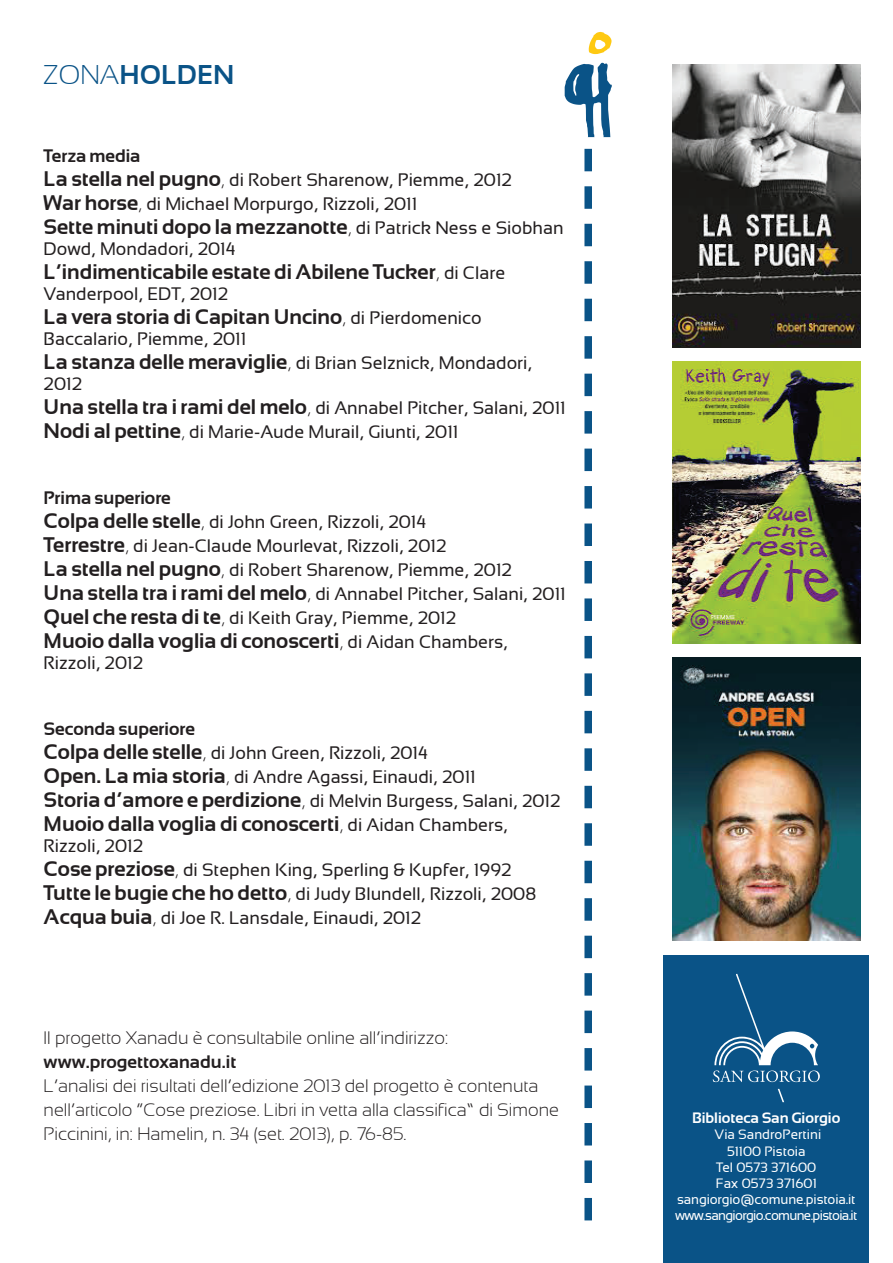
<style>
.page{position:relative;width:893px;height:1263px;background:#fff}
.page>*{position:absolute;margin:0;border:0;box-sizing:border-box;transform-origin:0 0}
.t1{font:700 27px "Sansation";color:#0a5387}
.t2{font:700 21px "Sansation";color:#231f20}
.t3{font:18px/24px "Sansation";color:#231f20}
.t4{font:300 18px/24px "Sansation";color:#231f20}
.t5{font:700 18px "Sansation";color:#231f20}
.t6{font:700 15px "Sansation";color:#fff}
.t7{font:13.5px/16.2px "Sansation";letter-spacing:-.01em;color:#fff;text-align:center}
.s1{font-weight:300}
.s2{font-weight:700}
.s3{font-weight:700;font-size:21px}
.s4{font-weight:300;font-size:18px}
.s5{font-weight:400;font-size:18px}
</style>
<div class="page">
<img style="left:672px;top:361px;width:189px;height:283px">
<svg style="left:584px;top:149px;width:8px;height:1071px"></svg>
<svg style="left:565px;top:63px;width:47px;height:74px"></svg>
<svg style="left:589px;top:32px;width:23px;height:22px"></svg>
<img style="left:672px;top:658px;width:189px;height:282px">
<img style="left:672px;top:65px;width:189px;height:282px">
<div style="left:664px;top:955px;width:205px;height:308px;background:#0a5387"></div>
<svg style="left:713px;top:974px;width:107px;height:128px"></svg>
<h1 class="t1" style="left:43px;top:59px;width:194px"><span class="s1">ZONA</span>HOLDEN</h1>
<p class="t3" style="left:44px;top:144px;width:470px"><span class="s2">Terza media<br></span><span class="s3">La stella nel pugno</span><span class="s1">,</span> di Robert Sharenow, Piemme, 2012<br><span class="s3">War horse</span><span class="s1">,</span> di Michael Morpurgo, Rizzoli, 2011</p>
<p class="t2" style="left:44px;top:215px;width:522px">Sette minuti dopo la mezzanotte<span class="s4">,</span> <span class="s5">di Patrick Ness e Siobhan</span></p>
<p class="t3" style="left:44px;top:237px;width:193px">Dowd, Mondadori, 2014</p>
<p class="t2" style="left:44px;top:260px;width:463px">L’indimenticabile estate di Abilene Tucker<span class="s4">,</span> <span class="s5">di Clare</span></p>
<p class="t3" style="left:44px;top:282px;width:186px">Vanderpool, EDT, 2012</p>
<p class="t2" style="left:44px;top:305px;width:440px">La vera storia di Capitan Uncino<span class="s4">,</span> <span class="s5">di Pierdomenico</span></p>
<p class="t3" style="left:44px;top:327px;width:490px">Baccalario, Piemme, 2011<br><span class="s3">La stanza delle meraviglie</span><span class="s1">,</span> di Brian Selznick, Mondadori,</p>
<p class="t3" style="left:44px;top:372px;width:524px">2012<br><span class="s3">Una stella tra i rami del melo</span><span class="s1">,</span> di Annabel Pitcher, Salani, 2011<br><span class="s3">Nodi al pettine</span><span class="s1">,</span> di Marie-Aude Murail, Giunti, 2011</p>
<p class="t3" style="left:44px;top:486px;width:524px"><span class="s2">Prima superiore<br></span><span class="s3">Colpa delle stell</span><span class="s2">e</span><span class="s1">,</span> di John Green, Rizzoli, 2014<br><span class="s3">Terrestre</span><span class="s1">,</span> di Jean-Claude Mourlevat, Rizzoli, 2012<br><span class="s3">La stella nel pugno</span><span class="s1">,</span> di Robert Sharenow, Piemme, 2012<br><span class="s3">Una stella tra i rami del melo</span><span class="s1">,</span> di Annabel Pitcher, Salani, 2011<br><span class="s3">Quel che resta di te</span><span class="s1">,</span> di Keith Gray, Piemme, 2012</p>
<p class="t2" style="left:44px;top:629px;width:466px">Muoio dalla voglia di conoscerti<span class="s4">,</span> <span class="s5">di Aidan Chambers,</span></p>
<p class="t3" style="left:44px;top:651px;width:101px">Rizzoli, 2012</p>
<p class="t3" style="left:44px;top:717px;width:518px"><span class="s2">Seconda superiore<br></span><span class="s3">Colpa delle stelle</span><span class="s1">,</span> di John Green, Rizzoli, 2014<br><span class="s3">Open. La mia storia</span><span class="s1">,</span> di Andre Agassi, Einaudi, 2011<br><span class="s3">Storia d’amore e perdizione</span><span class="s1">,</span> di Melvin Burgess, Salani, 2012</p>
<p class="t2" style="left:44px;top:812px;width:466px">Muoio dalla voglia di conoscerti<span class="s4">,</span> <span class="s5">di Aidan Chambers,</span></p>
<p class="t3" style="left:44px;top:834px;width:494px">Rizzoli, 2012<br><span class="s3">Cose preziose</span><span class="s1">,</span> di Stephen King, Sperling &amp; Kupfer, 1992<br><span class="s3">Tutte le bugie che ho detto</span><span class="s1">,</span> di Judy Blundell, Rizzoli, 2008<br><span class="s3">Acqua buia</span><span class="s1">,</span> di Joe R. Lansdale, Einaudi, 2012</p>
<p class="t4" style="left:44px;top:1026px;width:406px">Il progetto Xanadu è consultabile online all’indirizzo:</p>
<p class="t5" style="left:44px;top:1051px;width:194px">www.progettoxanadu.it</p>
<p class="t4" style="left:44px;top:1074px;width:517px">L’analisi dei risultati dell’edizione 2013 del progetto è contenuta nell’articolo “Cose preziose. Libri in vetta alla classifica” di Simone<br>Piccinini, in: Hamelin, n. 34 (set. 2013), p. 76-85.</p>
<p class="t6" style="left:692px;top:1109px;width:150px">Biblioteca San Giorgio</p>
<p class="t7" style="left:675px;top:1127px;width:184px">Via SandroPertini<br>51100 Pistoia<br>Tel 0573 371600<br>Fax 0573 371601 sangiorgio@comune.pistoia.it www.sangiorgio.comune.pistoia.it</p>
</div>
